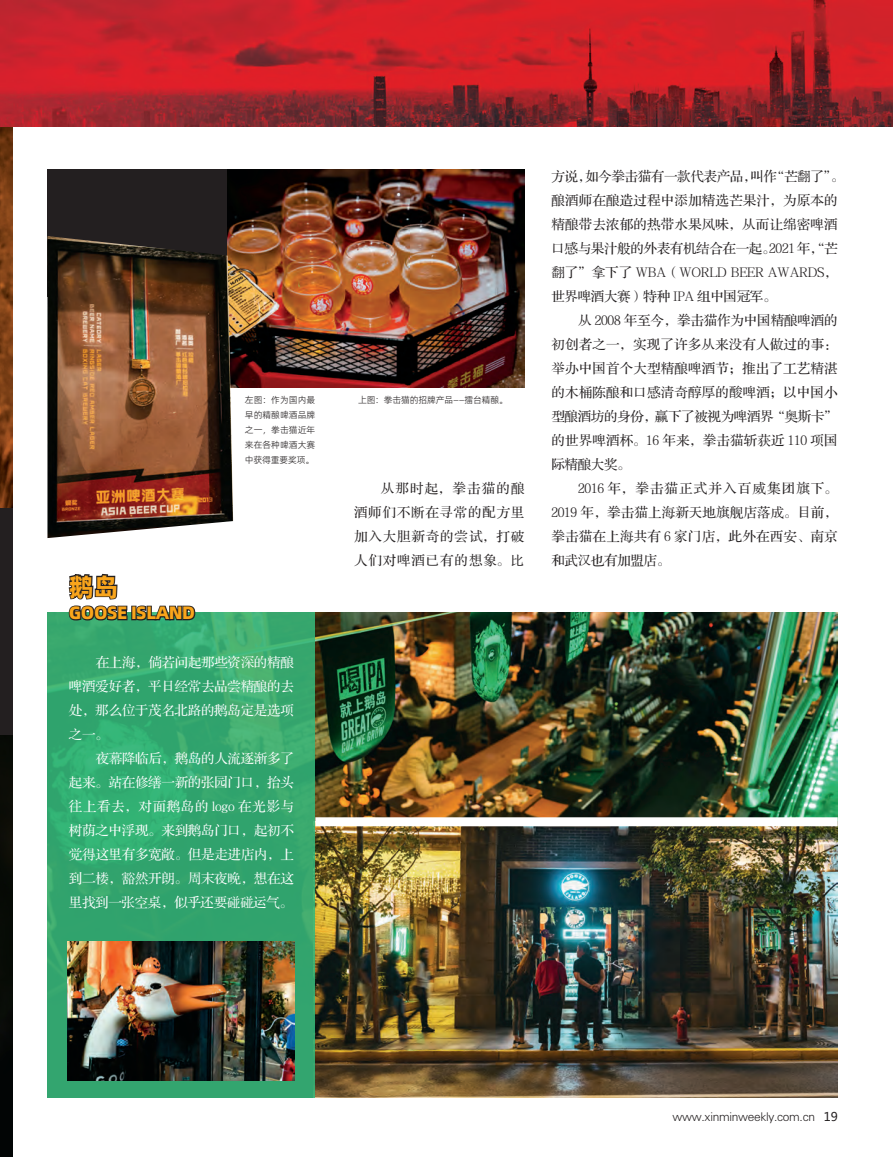
<style>
.page{position:relative;width:893px;height:1157px;background:#fff}
.page>*{position:absolute;margin:0;border:0;box-sizing:border-box;transform-origin:0 0}
.t1{font:25.5px "Alibaba Pu Hui Ti 2 105 Heavy";color:#f9a51b}
.t2{font:18px "Alibaba Pu Hui Ti 2 105 Heavy";letter-spacing:-.025em;color:#f9a51b}
.t3{font:13.5px/24px "FZS3 K GBK1 0";letter-spacing:.01em;color:#231f20;text-align:justify}
.t4{font:13.5px "FZS3 K GBK1 0";letter-spacing:-.02em;color:#fff}
.t5{font:13.5px "FZS3 K GBK1 0";letter-spacing:-.025em;color:#231f20}
.t6{font:13.5px "FZS3 K GBK1 0";letter-spacing:-.01em;color:#231f20}
.t7{font:13.5px "FZS3 K GBK1 0";letter-spacing:.085em;color:#231f20}
.t8{font:13.5px "FZS3 K GBK1 0";letter-spacing:.045em;color:#fff}
.t9{font:12px "FZXH1 JW GB1 0";letter-spacing:-.025em;color:#231f20}
.t10{font:9px/15px "Alibaba Pu Hui Ti 2 45 Light";letter-spacing:-.005em;color:#231f20;text-align:justify}
.t11{font:9px "Alibaba Pu Hui Ti 2 45 Light";letter-spacing:-.025em;color:#231f20}
.s1{font-family:"Microsoft Ya Hei"}
</style>
<div class="page">
<img style="left:0;top:0;width:893px;height:126px">
<div style="left:47px;top:169px;width:180px;height:128px;background:#231f20"></div>
<img style="left:227px;top:169px;width:297px;height:218px">
<img style="left:315px;top:612px;width:523px;height:205px">
<div style="left:0;top:735px;width:13px;height:422px;background:#070b06"></div>
<img style="left:0;top:15px;width:13px;height:493px">
<div style="left:0;top:508px;width:13px;height:227px;background:#231f20"></div>
<img style="left:47px;top:236px;width:186px;height:302px">
<img style="left:315px;top:826px;width:523px;height:271px">
<svg style="left:47px;top:612px;width:268px;height:485px;background:#35a86f"></svg>
<img style="left:68px;top:941px;width:227px;height:139px">
<svg style="left:67px;top:573px;width:62px;height:173px;background:#4a9f75"></svg>
<div style="left:131px;top:605px;width:6px;height:15px;border:2px solid #231f20"></div>
<svg style="left:135px;top:605px;width:62px;height:16px"></svg>
<p class="t1" style="left:69px;top:566px;width:51px">鹅岛</p>
<p class="t2" style="left:69px;top:598px;width:128px">GOOSE ISLAND</p>
<p class="t10" style="left:245px;top:392px;width:72px">左图：作为国内最</p>
<p class="t11" style="left:358px;top:393px;width:151px">上图：拳击猫的招牌产品——擂台精酿。</p>
<p class="t10" style="left:245px;top:407px;width:72px">早的精酿啤酒品牌之一，拳击猫近年来在各种啤酒大赛中获得重要奖项。</p>
<p class="t3" style="left:354px;top:476px;width:172px;text-indent:27px">从那时起，拳击猫的酿酒师们不断在寻常的配方里加入大胆新奇的尝试，打破人们对啤酒已有的想象。比</p>
<p class="t4" style="left:96px;top:655px;width:200px">在上海，倘若问起那些资深的精酿</p>
<p class="t4" style="left:69px;top:679px;width:226px">啤酒爱好者，平日经常去品尝精酿的去</p>
<p class="t4" style="left:69px;top:703px;width:226px">处，那么位于茂名北路的鹅岛定是选项</p>
<p class="t4" style="left:69px;top:727px;width:41px">之一。</p>
<p class="t4" style="left:96px;top:751px;width:200px">夜幕降临后，鹅岛的人流逐渐多了</p>
<p class="t4" style="left:69px;top:775px;width:227px">起来。站在修缮一新的张园门口，抬头</p>
<p class="t8" style="left:69px;top:799px;width:227px">往上看去，对面鹅岛的 logo 在光影与</p>
<p class="t4" style="left:69px;top:823px;width:227px">树荫之中浮现。来到鹅岛门口，起初不</p>
<p class="t4" style="left:69px;top:847px;width:227px">觉得这里有多宽敞。但是走进店内，上</p>
<p class="t4" style="left:69px;top:871px;width:226px">到二楼，豁然开朗。周末夜晚，想在这</p>
<p class="t4" style="left:69px;top:895px;width:226px">里找到一张空桌，似乎还要碰碰运气。</p>
<p class="t5" style="left:551px;top:169px;width:295px">方说，如今拳击猫有一款代表产品，叫作“芒翻了”。</p>
<p class="t3" style="left:551px;top:188px;width:288px">酿酒师在酿造过程中添加精选芒果汁，为原本的</p>
<p class="t3" style="left:551px;top:212px;width:288px">精酿带去浓郁的热带水果风味，从而让绵密啤酒</p>
<p class="t5" style="left:551px;top:241px;width:288px">口感与果汁般的外表有机结合在一起。2021年，“芒</p>
<p class="t5" style="left:551px;top:265px;width:288px">翻了”拿下了 WBA（WORLD BEER AWARDS，</p>
<p class="t5" style="left:551px;top:289px;width:227px">世界啤酒大赛）特种 IPA 组中国冠军。</p>
<p class="t6" style="left:578px;top:313px;width:261px">从 2008 年至今，拳击猫作为中国精酿啤酒的</p>
<p class="t3" style="left:551px;top:332px;width:288px">初创者之一，实现了许多从来没有人做过的事：</p>
<p class="t3" style="left:551px;top:356px;width:288px">举办中国首个大型精酿啤酒节；推出了工艺精湛</p>
<p class="t3" style="left:551px;top:380px;width:288px">的木桶陈酿和口感清奇醇厚的酸啤酒；以中国小</p>
<p class="t5" style="left:551px;top:409px;width:288px">型酿酒坊的身份，赢下了被视为啤酒界“奥斯卡”</p>
<p class="t3" style="left:551px;top:428px;width:288px">的世界啤酒杯。16 年来，拳击猫斩获近 110 项国</p>
<p class="t3" style="left:551px;top:452px;width:81px">际精酿大奖。</p>
<p class="t7" style="left:578px;top:481px;width:261px">2016 年，拳击猫正式并入百威集团旗下。</p>
<p class="t3" style="left:551px;top:500px;width:288px">2019 年，拳击猫上海新天地旗舰店落成。目前，</p>
<p class="t3" style="left:551px;top:524px;width:288px">拳击猫在上海共有 6 家门店，此外在西安、南京</p>
<p class="t5" style="left:551px;top:553px;width:120px">和武汉也有加盟店。</p>
<p class="t9" style="left:673px;top:1109px;width:167px">www.xinminweekly.com.cn <span class="s1">19</span></p>
</div>
